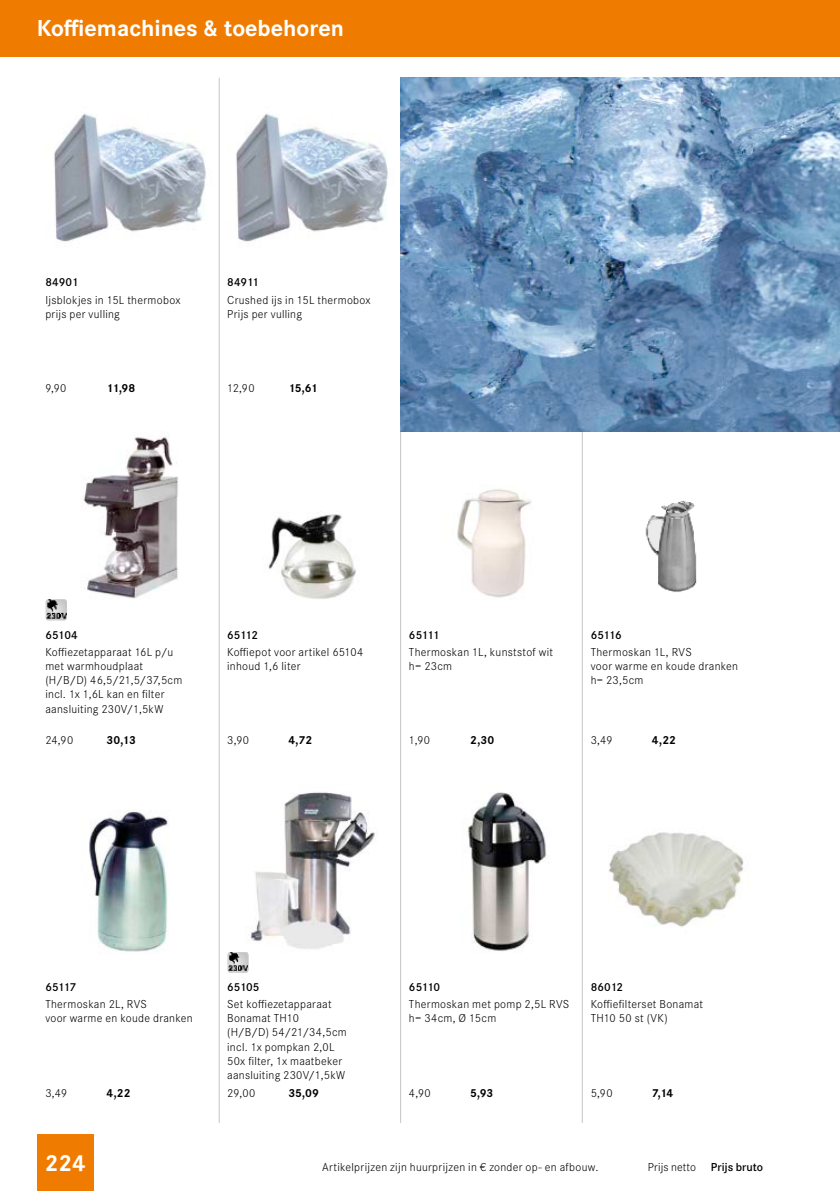
<style>
.page{position:relative;width:840px;height:1191px;background:#fff}
.page>*{position:absolute;margin:0;border:0;box-sizing:border-box;transform-origin:0 0}
.t1{font:700 24px "Corporate S";color:#fff}
.t2{font:300 12px/14.2px "Corporate S";letter-spacing:.025em;color:#000}
.t3{font:600 12px "Corporate S";letter-spacing:-.015em;color:#000}
.t4{font:700 12px "Corporate S";letter-spacing:-.01em;color:#000}
.t5{font:300 12px "Corporate S";letter-spacing:.005em;color:#000}
</style>
<div class="page">
<img style="left:54px;top:114px;width:152px;height:128px">
<img style="left:236px;top:114px;width:152px;height:128px">
<img style="left:83px;top:437px;width:96px;height:162px">
<img style="left:268px;top:514px;width:88px;height:85px">
<img style="left:457px;top:488px;width:75px;height:110px">
<img style="left:645px;top:501px;width:52px;height:91px">
<img style="left:89px;top:811px;width:79px;height:141px">
<img style="left:250px;top:792px;width:125px;height:157px">
<img style="left:467px;top:792px;width:80px;height:159px">
<img style="left:608px;top:832px;width:136px;height:95px">
<img style="left:45px;top:599px;width:22px;height:21px">
<img style="left:227px;top:952px;width:22px;height:20px">
<hr style="left:219px;top:78px;width:1px;height:1045px;background:#c5c5c5">
<hr style="left:400px;top:78px;width:1px;height:1045px;background:#c5c5c5">
<hr style="left:581px;top:78px;width:1px;height:1045px;background:#c5c5c5">
<img style="left:400px;top:78px;width:439px;height:353px">
<div style="left:37px;top:1134px;width:57px;height:57px;background:#ef7c00"></div>
<hr style="left:839px;top:0;width:1px;height:57px;background:#ef7c00">
<div style="left:0;top:0;width:839px;height:57px;background:#ef7c00"></div>
<h1 class="t1" style="left:37px;top:12px;width:308px">Koffiemachines &amp; toebehoren</h1>
<p class="t3" style="left:45px;top:274px;width:34px">84901</p>
<p class="t3" style="left:227px;top:274px;width:33px">84911</p>
<p class="t2" style="left:45px;top:292px;width:136px">Ijsblokjes in 15L thermobox prijs per vulling</p>
<p class="t2" style="left:227px;top:292px;width:145px">Crushed ijs in 15L thermobox<br>Prijs per vulling</p>
<p class="t4" style="left:107px;top:380px;width:30px">11,98</p>
<p class="t4" style="left:288px;top:380px;width:31px">15,61</p>
<p class="t2" style="left:45px;top:380px;width:23px">9,90</p>
<p class="t2" style="left:227px;top:380px;width:29px">12,90</p>
<p class="t3" style="left:45px;top:626px;width:34px">65104</p>
<p class="t3" style="left:227px;top:626px;width:32px">65112</p>
<p class="t3" style="left:409px;top:626px;width:32px">65111</p>
<p class="t3" style="left:590px;top:626px;width:32px">65116</p>
<p class="t2" style="left:45px;top:644px;width:138px">Koffiezetapparaat 16L p/u met warmhoudplaat (H/B/D) 46,5/21,5/37,5cm incl. 1x 1,6L kan en filter aansluiting 230V/1,5kW</p>
<p class="t2" style="left:227px;top:644px;width:138px">Koffiepot voor artikel 65104 inhoud 1,6 liter</p>
<p class="t2" style="left:409px;top:644px;width:145px">Thermoskan 1L, kunststof wit h= 23cm</p>
<p class="t2" style="left:590px;top:644px;width:149px">Thermoskan 1L, RVS<br>voor warme en koude dranken h= 23,5cm</p>
<p class="t4" style="left:107px;top:732px;width:31px">30,13</p>
<p class="t4" style="left:288px;top:732px;width:25px">4,72</p>
<p class="t4" style="left:470px;top:732px;width:26px">2,30</p>
<p class="t4" style="left:651px;top:732px;width:25px">4,22</p>
<p class="t2" style="left:45px;top:733px;width:29px">24,90</p>
<p class="t2" style="left:227px;top:733px;width:23px">3,90</p>
<p class="t2" style="left:408px;top:733px;width:23px">1,90</p>
<p class="t2" style="left:590px;top:733px;width:23px">3,49</p>
<p class="t3" style="left:45px;top:978px;width:32px">65117</p>
<p class="t3" style="left:227px;top:978px;width:34px">65105</p>
<p class="t3" style="left:409px;top:978px;width:33px">65110</p>
<p class="t3" style="left:590px;top:978px;width:34px">86012</p>
<p class="t2" style="left:45px;top:996px;width:149px">Thermoskan 2L, RVS<br>voor warme en koude dranken</p>
<p class="t2" style="left:227px;top:996px;width:121px">Set koffiezetapparaat<br>Bonamat TH10<br>(H/B/D) 54/21/34,5cm incl. 1x pompkan 2,0L<br>50x filter, 1x maatbeker aansluiting 230V/1,5kW</p>
<p class="t2" style="left:409px;top:996px;width:162px">Thermoskan met pomp 2,5L RVS h= 34cm, Ø 15cm</p>
<p class="t2" style="left:590px;top:996px;width:114px">Koffiefilterset Bonamat<br>TH10 50 st (VK)</p>
<p class="t4" style="left:107px;top:1084px;width:25px">4,22</p>
<p class="t4" style="left:288px;top:1084px;width:32px">35,09</p>
<p class="t4" style="left:470px;top:1084px;width:25px">5,93</p>
<p class="t4" style="left:651px;top:1084px;width:23px">7,14</p>
<p class="t2" style="left:45px;top:1085px;width:23px">3,49</p>
<p class="t2" style="left:227px;top:1085px;width:30px">29,00</p>
<p class="t2" style="left:408px;top:1085px;width:23px">4,90</p>
<p class="t2" style="left:590px;top:1085px;width:23px">5,90</p>
<h1 class="t1" style="left:45px;top:1146px;width:43px">224</h1>
<p class="t2" style="left:322px;top:1159px;width:278px">Artikelprijzen zijn huurprijzen in € zonder op- en afbouw.</p>
<p class="t3" style="left:710px;top:1159px;width:54px">Prijs bruto</p>
<p class="t5" style="left:647px;top:1159px;width:49px">Prijs netto</p>
</div>
